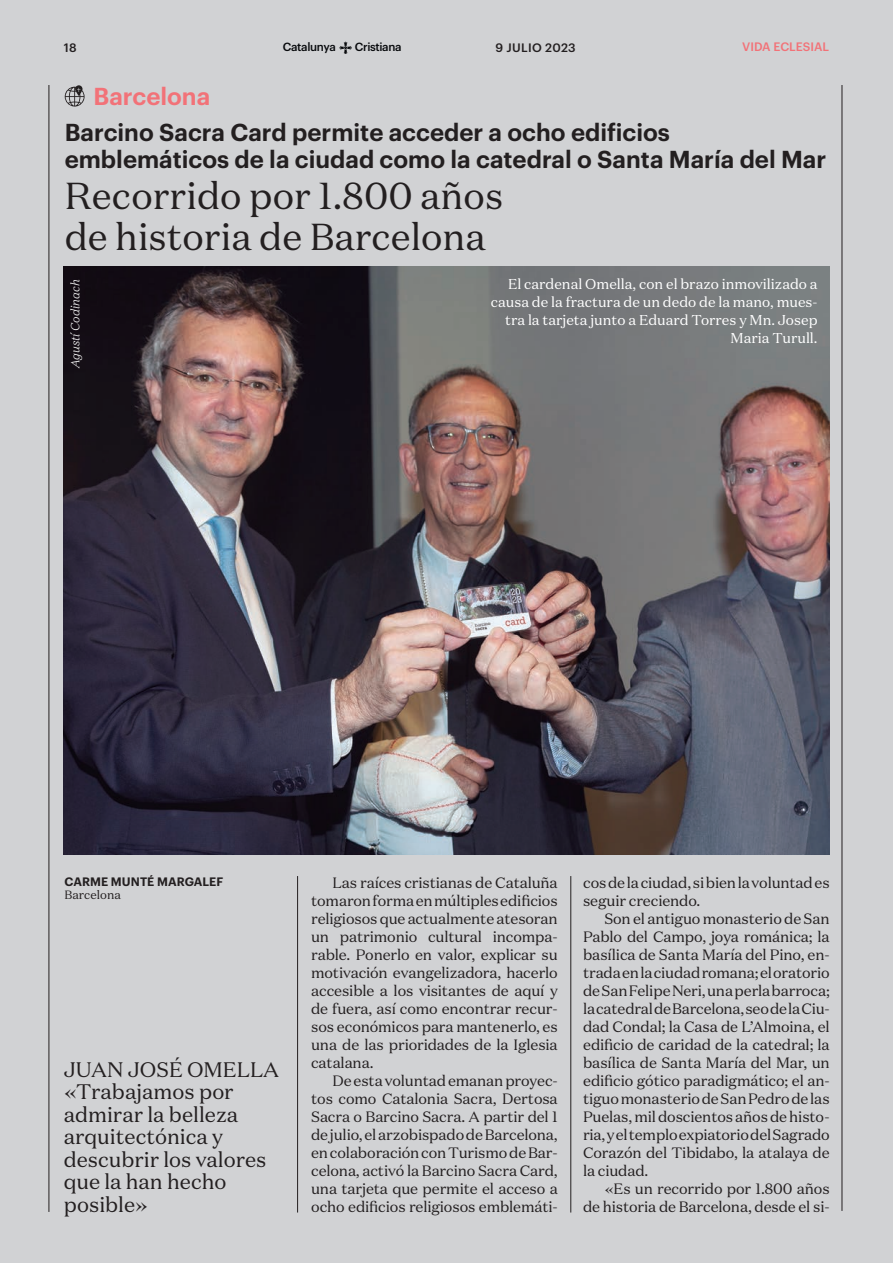
<style>
.page{position:relative;width:893px;height:1263px;background:#d1d2d4}
.page>*{position:absolute;margin:0;border:0;box-sizing:border-box;transform-origin:0 0}
.t1{font:37.5px/40.5px "Domaine Text";color:#231f20}
.t2{font:600 24px/27px "Graphik";color:#231f20}
.t3{font:600 24px "Graphik";color:#f27278}
.t4{font:21px/22.5px "Domaine Text";color:#231f20}
.t5{font:15px/18px "Domaine Text";letter-spacing:-.01em;color:#231f20;text-align:justify}
.t6{font:14.25px/18px "Domaine Text";color:#fff;text-align:right}
.t7{font:600 12px "Graphik";letter-spacing:.005em;color:#231f20}
.t8{font:italic 300 12px "Domaine Text";color:#fff}
.t9{font:500 12px "Graphik";letter-spacing:.025em;color:#231f20}
.t10{font:500 12px "Graphik";color:#f27278}
.t11{font:12px "Domaine Text";color:#231f20}
.t12{font:500 11.55px "Graphik";letter-spacing:-.03em;color:#07090c}
</style>
<div class="page">
<hr style="left:49px;top:85px;width:1px;height:1127px;background:#231f20">
<svg style="left:339px;top:42px;width:13px;height:12px"></svg>
<svg style="left:65px;top:85px;width:20px;height:22px"></svg>
<hr style="left:842px;top:85px;width:1px;height:1126px;background:#231f20">
<img style="left:64px;top:267px;width:765px;height:588px">
<hr style="left:570px;top:876px;width:1px;height:336px;background:#231f20">
<hr style="left:297px;top:876px;width:1px;height:336px;background:#231f20">
<p class="t9" style="left:64px;top:38px;width:14px">18</p>
<p class="t12" style="left:283px;top:38px;width:54px">Catalunya</p>
<p class="t12" style="left:355px;top:38px;width:48px">Cristiana</p>
<p class="t9" style="left:495px;top:38px;width:82px">9 JULIO 2023</p>
<p class="t10" style="left:742px;top:38px;width:89px">VIDA ECLESIAL</p>
<h2 class="t3" style="left:94px;top:78px;width:118px">Barcelona</h2>
<h2 class="t2" style="left:65px;top:116px;width:763px">Barcino Sacra Card permite acceder a ocho edificios emblemáticos de la ciudad como la catedral o Santa María del Mar</h2>
<h1 class="t1" style="left:65px;top:175px;width:440px">Recorrido por 1.800 años de historia de Barcelona</h1>
<p class="t8" style="left:68px;top:368px;width:91px;rotate:-90deg">Agustí Codinach</p>
<p class="t6" style="left:491px;top:275px;width:328px">El cardenal Omella, con el brazo inmovilizado a causa de la fractura de un dedo de la mano, mues&shy;tra la tarjeta junto a Eduard Torres y Mn. Josep Maria Turull.</p>
<p class="t7" style="left:65px;top:872px;width:160px">CARME MUNTÉ MARGALEF</p>
<p class="t11" style="left:64px;top:887px;width:58px">Barcelona</p>
<h3 class="t4" style="left:64px;top:1058px;width:217px">JUAN JOSÉ OMELLA «Trabajamos por admirar la belleza arquitectónica y descubrir los valores que la han hecho posible»</h3>
<p class="t5" style="left:311px;top:873px;width:248px;text-indent:21px">Las raíces cristianas de Cataluña tomaron forma en múltiples edificios religiosos que actualmente atesoran un patrimonio cultural incompa&shy;rable. Ponerlo en valor, explicar su motivación evangelizadora, hacerlo accesible a los visitantes de aquí y de fuera, así como encontrar recur&shy;sos económicos para mantenerlo, es una de las prioridades de la Iglesia catalana.</p>
<p class="t5" style="left:311px;top:1071px;width:248px;text-indent:21px">De esta voluntad emanan proyec&shy;tos como Catalonia Sacra, Dertosa Sacra o Barcino Sacra. A partir del 1 de julio, el arzobispado de Barcelona, en colaboración con Turismo de Bar&shy;celona, activó la Barcino Sacra Card, una tarjeta que permite el acceso a ocho edificios religiosos emblemáti-</p>
<p class="t5" style="left:583px;top:873px;width:248px">cos de la ciudad, si bien la voluntad es seguir creciendo.</p>
<p class="t5" style="left:583px;top:909px;width:248px;text-indent:21px">Son el antiguo monasterio de San Pablo del Campo, joya románica; la basílica de Santa María del Pino, en&shy;trada en la ciudad romana; el oratorio de San Felipe Neri, una perla barroca; la catedral de Barcelona, seo de la Ciu&shy;dad Condal; la Casa de L’Almoina, el edificio de caridad de la catedral; la basílica de Santa María del Mar, un edificio gótico paradigmático; el an&shy;tiguo monasterio de San Pedro de las Puelas, mil doscientos años de histo&shy;ria, y el templo expiatorio del Sagrado Corazón del Tibidabo, la atalaya de la ciudad.</p>
<p class="t5" style="left:583px;top:1179px;width:248px;text-align:right">«Es un recorrido por 1.800 años<br>de historia de Barcelona, desde el si-</p>
</div>
